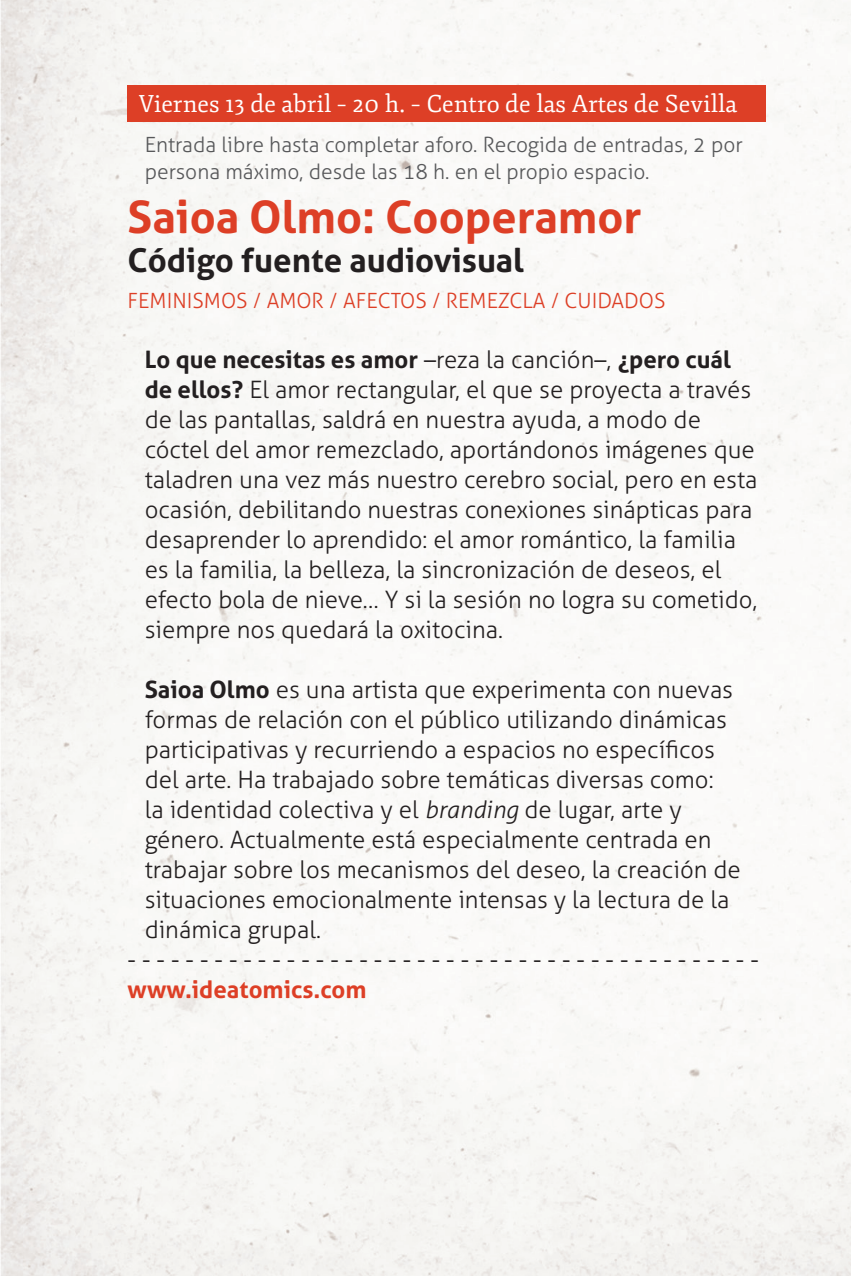
<style>
.page{position:relative;width:851px;height:1276px;background:#fff}
.page>*{position:absolute;margin:0;border:0;box-sizing:border-box;transform-origin:0 0}
.CUERPO_TEXTO_2{font:700 45px "Aller";color:#dd3f26}
.CUERPO_TEXTO_2-2{font:700 33px "Aller";color:#231f20}
.CUERPO_TEXTO_2-3{font:300 24px/30px "Aller";color:#231f20}
.t1{font:24px "Fjord One";color:#fff}
.CUERPO_TEXTO_2-4{font:700 24px "Aller";color:#dd3f26}
.CUERPO_TEXTO_2-5{font:300 21px/27px "Aller";color:#57585a}
.CUERPO_TEXTO_2-6{font:300 21px "Aller";color:#dd3f26}
.s1{font-weight:700}
.s2{font-style:italic}
</style>
<div class="page">
<img style="left:0;top:0;width:850px;height:1276px">
<div style="left:128px;top:85px;width:637px;height:37px;background:#dd3f26"></div>
<p class="t1" style="left:139px;top:90px;width:600px">Viernes 13 de abril – 20 h. – Centro de las Artes de Sevilla</p>
<p class="CUERPO_TEXTO_2-5" style="left:145px;top:131px;width:599px">Entrada libre hasta completar aforo. Recogida de entradas, 2 por persona máximo, desde las 18 h. en el propio espacio.</p>
<p class="CUERPO_TEXTO_2" style="left:128px;top:189px;width:515px">Saioa Olmo: Cooperamor</p>
<p class="CUERPO_TEXTO_2-2" style="left:128px;top:240px;width:397px">Código fuente audiovisual</p>
<p class="CUERPO_TEXTO_2-6" style="left:128px;top:288px;width:539px">FEMINISMOS / AMOR / AFECTOS / REMEZCLA / CUIDADOS</p>
<p class="CUERPO_TEXTO_2-3" style="left:145px;top:344px;width:614px"><span class="s1">Lo que necesitas es amor</span> –reza la canción–, <span class="s1">¿pero cuál de ellos?</span> El amor rectangular, el que se proyecta a través de las pantallas, saldrá en nuestra ayuda, a modo de cóctel del amor remezclado, aportándonos imágenes que taladren una vez más nuestro cerebro social, pero en esta ocasión, debilitando nuestras conexiones sinápticas para desaprender lo aprendido: el amor romántico, la familia es la familia, la belleza, la sincronización de deseos, el efecto bola de nieve… Y si la sesión no logra su cometido, siempre nos quedará la oxitocina.</p>
<p class="CUERPO_TEXTO_2-3" style="left:145px;top:674px;width:597px"><span class="s1">Saioa Olmo</span> es una artista que experimenta con nuevas formas de relación con el público utilizando dinámicas participativas y recurriendo a espacios no específicos del arte. Ha trabajado sobre temáticas diversas como:<br>la identidad colectiva y el <span class="s2">branding</span> de lugar, arte y género. Actualmente está especialmente centrada en trabajar sobre los mecanismos del deseo, la creación de situaciones emocionalmente intensas y la lectura de la dinámica grupal.</p>
<p class="CUERPO_TEXTO_2-3" style="left:128px;top:944px;width:632px">- - - - - - - - - - - - - - - - - - - - - - - - - - - - - - - - - - - - - - - - - - - -</p>
<p class="CUERPO_TEXTO_2-4" style="left:128px;top:974px;width:240px">www.ideatomics.com</p>
</div>
